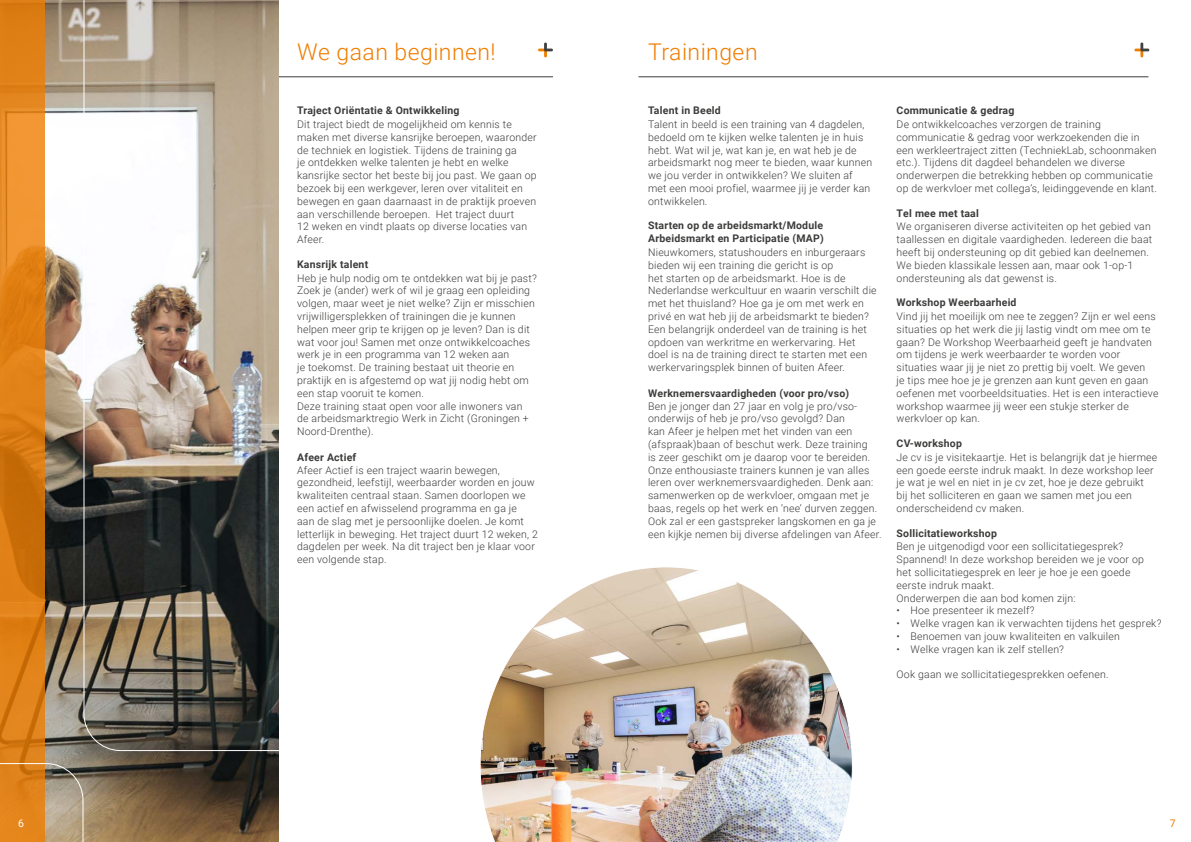
<style>
.page{position:relative;width:1191px;height:842px;background:#fff}
.page>*{position:absolute;margin:0;border:0;box-sizing:border-box;transform-origin:0 0}
.t1{font:300 23px "Roboto";letter-spacing:.02em;color:#ef7d00}
.t2{font:300 10.5px/12.8px "Roboto";letter-spacing:.02em;color:#3c3c3b}
.t3{font:700 10.5px/12.8px "Roboto";letter-spacing:.02em;color:#3c3c3b}
.t4{font:10.5px "Roboto";color:#ef7d00}
.t5{font:10.5px "Roboto";color:#fff}
</style>
<div class="page">
<hr style="left:638px;top:77px;width:510px;height:1px;background:#3c3c3b">
<svg style="left:1134px;top:43px;width:15px;height:14px"></svg>
<svg style="left:538px;top:43px;width:15px;height:14px"></svg>
<hr style="left:43px;top:77px;width:510px;height:1px;background:#3c3c3b">
<img style="left:480px;top:567px;width:373px;height:275px">
<img style="left:44px;top:0;width:234px;height:842px">
<svg style="left:0;top:0;width:44px;height:762px;fill:#e08117"></svg>
<svg style="left:0;top:762px;width:84px;height:80px"></svg>
<svg style="left:83px;top:0;width:305px;height:751px"></svg>
<p class="t5" style="left:18px;top:816px;width:7px">6</p>
<h1 class="t1" style="left:297px;top:36px;width:200px">We gaan beginnen!</h1>
<p class="t3" style="left:297px;top:104px;width:164px">Traject Oriëntatie &amp; Ontwikkeling</p>
<p class="t2" style="left:297px;top:117px;width:241px">Dit traject biedt de mogelijkheid om kennis te maken met diverse kansrijke beroepen, waaronder de techniek en logistiek. Tijdens de training ga<br>je ontdekken welke talenten je hebt en welke kansrijke sector het beste bij jou past. We gaan op bezoek bij een werkgever, leren over vitaliteit en bewegen en gaan daarnaast in de praktijk proeven aan verschillende beroepen. Het traject duurt<br>12 weken en vindt plaats op diverse locaties van Afeer.</p>
<p class="t3" style="left:297px;top:257px;width:73px">Kansrijk talent</p>
<p class="t2" style="left:297px;top:271px;width:241px">Heb je hulp nodig om te ontdekken wat bij je past?<br>Zoek je (ander) werk of wil je graag een opleiding volgen, maar weet je niet welke? Zijn er misschien vrijwilligersplekken of trainingen die je kunnen helpen meer grip te krijgen op je leven? Dan is dit wat voor jou! Samen met onze ontwikkelcoaches werk je in een programma van 12 weken aan<br>je toekomst. De training bestaat uit theorie en praktijk en is afgestemd op wat jij nodig hebt om een stap vooruit te komen.<br>Deze training staat open voor alle inwoners van<br>de arbeidsmarktregio Werk in Zicht (Groningen + Noord-Drenthe).</p>
<p class="t3" style="left:297px;top:450px;width:61px">Afeer Actief</p>
<p class="t2" style="left:297px;top:463px;width:242px">Afeer Actief is een traject waarin bewegen, gezondheid, leefstijl, weerbaarder worden en jouw kwaliteiten centraal staan. Samen doorlopen we een actief en afwisselend programma en ga je<br>aan de slag met je persoonlijke doelen. Je komt letterlijk in beweging. Het traject duurt 12 weken, 2 dagdelen per week. Na dit traject ben je klaar voor een volgende stap.</p>
<h1 class="t1" style="left:648px;top:36px;width:111px">Trainingen</h1>
<p class="t3" style="left:648px;top:104px;width:74px">Talent in Beeld</p>
<p class="t2" style="left:648px;top:117px;width:226px">Talent in beeld is een training van 4 dagdelen, bedoeld om te kijken welke talenten je in huis hebt. Wat wil je, wat kan je, en wat heb je de arbeidsmarkt nog meer te bieden, waar kunnen we jou verder in ontwikkelen? We sluiten af met een mooi profiel, waarmee jij je verder kan ontwikkelen.</p>
<p class="t3" style="left:648px;top:219px;width:177px">Starten op de arbeidsmarkt/Module<br>Arbeidsmarkt en Participatie (MAP)</p>
<p class="t2" style="left:648px;top:245px;width:230px">Nieuwkomers, statushouders en inburgeraars bieden wij een training die gericht is op<br>het starten op de arbeidsmarkt. Hoe is de Nederlandse werkcultuur en waarin verschilt die met het thuisland? Hoe ga je om met werk en privé en wat heb jij de arbeidsmarkt te bieden?<br>Een belangrijk onderdeel van de training is het opdoen van werkritme en werkervaring. Het doel is na de training direct te starten met een werkervaringsplek binnen of buiten Afeer.</p>
<p class="t3" style="left:648px;top:386px;width:203px">Werknemersvaardigheden (voor pro/vso)</p>
<p class="t2" style="left:648px;top:399px;width:235px">Ben je jonger dan 27 jaar en volg je pro/vso&shy;onderwijs of heb je pro/vso gevolgd? Dan<br>kan Afeer je helpen met het vinden van een (afspraak)baan of beschut werk. Deze training<br>is zeer geschikt om je daarop voor te bereiden.<br>Onze enthousiaste trainers kunnen je van alles leren over werknemersvaardigheden. Denk aan: samenwerken op de werkvloer, omgaan met je baas, regels op het werk en ‘nee’ durven zeggen.<br>Ook zal er een gastspreker langskomen en ga je een kijkje nemen bij diverse afdelingen van Afeer.</p>
<p class="t3" style="left:896px;top:104px;width:119px">Communicatie &amp; gedrag</p>
<p class="t2" style="left:896px;top:117px;width:262px">De ontwikkelcoaches verzorgen de training communicatie &amp; gedrag voor werkzoekenden die in een werkleertraject zitten (TechniekLab, schoonmaken etc.). Tijdens dit dagdeel behandelen we diverse onderwerpen die betrekking hebben op communicatie op de werkvloer met collega’s, leidinggevende en klant.</p>
<p class="t3" style="left:896px;top:206px;width:84px">Tel mee met taal</p>
<p class="t2" style="left:896px;top:220px;width:257px">We organiseren diverse activiteiten op het gebied van taallessen en digitale vaardigheden. Iedereen die baat heeft bij ondersteuning op dit gebied kan deelnemen.<br>We bieden klassikale lessen aan, maar ook 1-op-1 ondersteuning als dat gewenst is.</p>
<p class="t3" style="left:896px;top:296px;width:121px">Workshop Weerbaarheid</p>
<p class="t2" style="left:896px;top:309px;width:263px">Vind jij het moeilijk om nee te zeggen? Zijn er wel eens situaties op het werk die jij lastig vindt om mee om te gaan? De Workshop Weerbaarheid geeft je handvaten om tijdens je werk weerbaarder te worden voor situaties waar jij je niet zo prettig bij voelt. We geven<br>je tips mee hoe je je grenzen aan kunt geven en gaan oefenen met voorbeeldsituaties. Het is een interactieve workshop waarmee jij weer een stukje sterker de werkvloer op kan.</p>
<p class="t3" style="left:896px;top:436px;width:67px">CV-workshop</p>
<p class="t2" style="left:896px;top:450px;width:262px">Je cv is je visitekaartje. Het is belangrijk dat je hiermee een goede eerste indruk maakt. In deze workshop leer je wat je wel en niet in je cv zet, hoe je deze gebruikt bij het solliciteren en gaan we samen met jou een onderscheidend cv maken.</p>
<p class="t3" style="left:896px;top:526px;width:102px">Sollicitatieworkshop</p>
<p class="t2" style="left:896px;top:540px;width:249px">Ben je uitgenodigd voor een sollicitatiegesprek?<br>Spannend! In deze workshop bereiden we je voor op het sollicitatiegesprek en leer je hoe je een goede eerste indruk maakt.<br>Onderwerpen die aan bod komen zijn:</p>
<p class="t2" style="left:896px;top:604px;width:139px">• Hoe presenteer ik mezelf?</p>
<p class="t2" style="left:896px;top:617px;width:266px">• Welke vragen kan ik verwachten tijdens het gesprek?</p>
<p class="t2" style="left:896px;top:629px;width:225px">• Benoemen van jouw kwaliteiten en valkuilen</p>
<p class="t2" style="left:896px;top:642px;width:169px">• Welke vragen kan ik zelf stellen?</p>
<p class="t2" style="left:896px;top:668px;width:214px">Ook gaan we sollicitatiegesprekken oefenen.</p>
<p class="t4" style="left:1170px;top:816px;width:7px">7</p>
</div>
